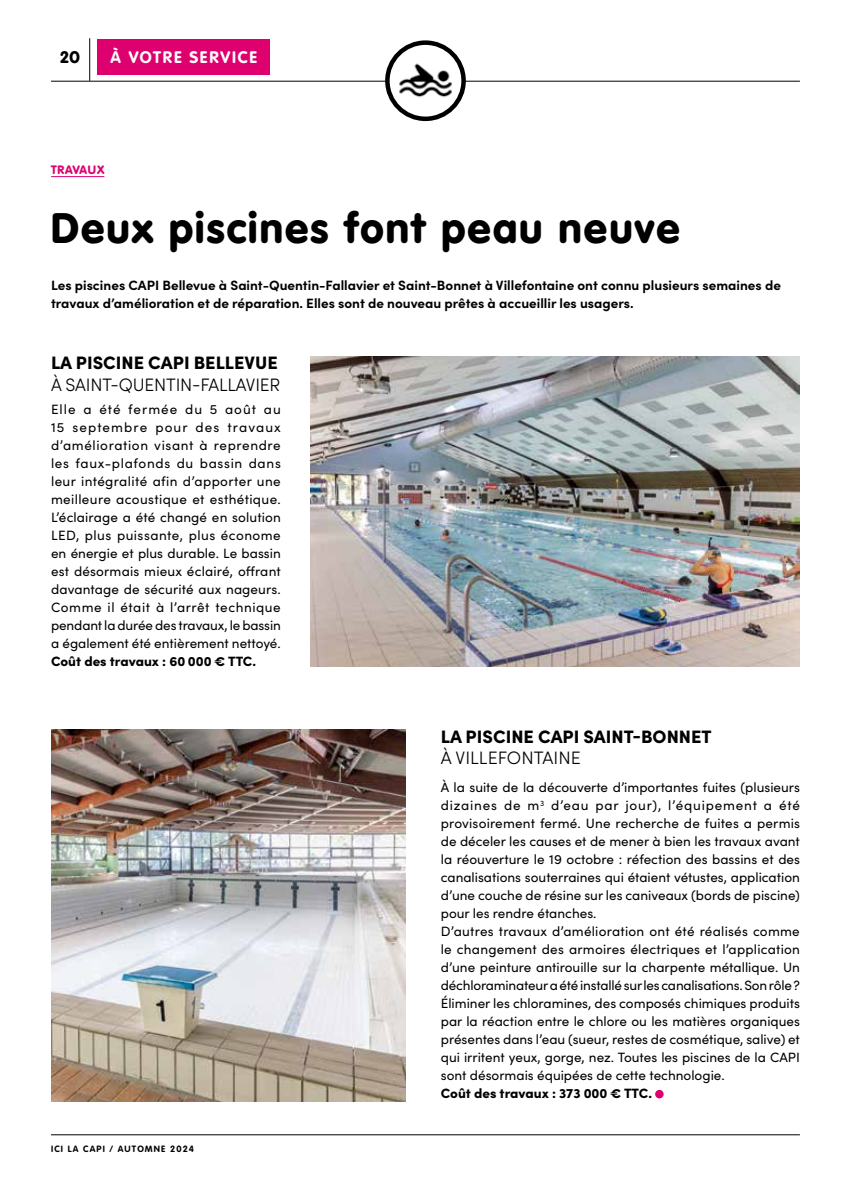
<style>
.page{position:relative;width:851px;height:1191px;background:#fff}
.page>*{position:absolute;margin:0;border:0;box-sizing:border-box;transform-origin:0 0}
.t1{font:900 42px "VAG Rounded Std";letter-spacing:.05em;color:#000}
.t2{font:900 18px "Sofia Pro";color:#000}
.t3{font:300 18px "Sofia Pro";letter-spacing:-.01em;color:#000}
.t4{font:700 16.5px "VAG Rounded Std";letter-spacing:.11em;color:#fff}
.t5{font:900 16.5px "VAG Rounded Std";color:#000}
.t6{font:13.5px/18px "Sofia Pro";color:#000;text-align:justify}
.t7{font:700 13.5px/18px "Sofia Pro";color:#000}
.t8{font:900 13.5px "Sofia Pro";color:#000}
.t9{font:900 12px "VAG Rounded Std";letter-spacing:.07em;color:#dd006e}
.t10{font:700 9px "VAG Rounded Std";letter-spacing:.125em;color:#000}
</style>
<div class="page">
<hr style="left:89px;top:38px;width:1px;height:43px;background:#000">
<hr style="left:51px;top:81px;width:748px;height:1px;background:#000">
<hr style="left:51px;top:1134px;width:748px;height:1px;background:#000">
<div style="left:98px;top:39px;width:172px;height:36px;background:#dd006e"></div>
<hr style="left:51px;top:176px;width:53px;height:1px;background:#dd006e">
<div style="left:655px;top:1089px;width:8px;height:9px;background:#dd006e;border-radius:50%"></div>
<img style="left:310px;top:356px;width:489px;height:310px">
<img style="left:51px;top:730px;width:355px;height:371px">
<img style="left:387px;top:43px;width:76px;height:76px;border-radius:38px">
<div style="left:385px;top:40px;width:81px;height:81px;border:4px solid #000;border-radius:50%"></div>
<p class="t5" style="left:60px;top:48px;width:21px">20</p>
<p class="t4" style="left:111px;top:48px;width:148px">À VOTRE SERVICE</p>
<p class="t9" style="left:51px;top:162px;width:55px">TRAVAUX</p>
<h1 class="t1" style="left:51px;top:203px;width:630px">Deux piscines font peau neuve</h1>
<p class="t7" style="left:51px;top:275px;width:731px">Les piscines CAPI Bellevue à Saint-Quentin-Fallavier et Saint-Bonnet à Villefontaine ont connu plusieurs semaines de travaux d’amélioration et de réparation. Elles sont de nouveau prêtes à accueillir les usagers.</p>
<h2 class="t2" style="left:51px;top:349px;width:228px">LA PISCINE CAPI BELLEVUE</h2>
<h2 class="t3" style="left:51px;top:371px;width:231px">À SAINT-QUENTIN-FALLAVIER</h2>
<p class="t6" style="left:51px;top:400px;width:231px">Elle a été fermée du 5 août au 15 septembre pour des travaux d’amélioration visant à reprendre les faux-plafonds du bassin dans leur intégralité afin d’apporter une meilleure acoustique et esthétique.<br>L’éclairage a été changé en solution LED, plus puissante, plus économe en énergie et plus durable. Le bassin est désormais mieux éclairé, offrant davantage de sécurité aux nageurs.<br>Comme il était à l’arrêt technique pendant la durée des travaux, le bassin a également été entièrement nettoyé.</p>
<p class="t8" style="left:51px;top:651px;width:206px">Coût des travaux : 60 000 € TTC.</p>
<p class="t10" style="left:51px;top:1143px;width:144px">ICI LA CAPI / AUTOMNE 2024</p>
<h2 class="t2" style="left:441px;top:722px;width:272px">LA PISCINE CAPI SAINT-BONNET</h2>
<h2 class="t3" style="left:441px;top:745px;width:141px">À VILLEFONTAINE</h2>
<p class="t6" style="left:441px;top:778px;width:361px;text-align:left">À la suite de la découverte d’importantes fuites (plusieurs dizaines de m<sup>3</sup> d’eau par jour), l’équipement a été provisoirement fermé. Une recherche de fuites a permis de déceler les causes et de mener à bien les travaux avant la réouverture le 19 octobre : réfection des bassins et des canalisations souterraines qui étaient vétustes, application d’une couche de résine sur les caniveaux (bords de piscine) pour les rendre étanches.<br>D’autres travaux d’amélioration ont été réalisés comme le changement des armoires électriques et l’application d’une peinture antirouille sur la charpente métallique. Un déchloraminateur a été installé sur les canalisations. Son rôle ?<br>Éliminer les chloramines, des composés chimiques produits par la réaction entre le chlore ou les matières organiques présentes dans l’eau (sueur, restes de cosmétique, salive) et qui irritent yeux, gorge, nez. Toutes les piscines de la CAPI sont désormais équipées de cette technologie.</p>
<p class="t8" style="left:441px;top:1083px;width:213px">Coût des travaux : 373 000 € TTC.</p>
</div>
